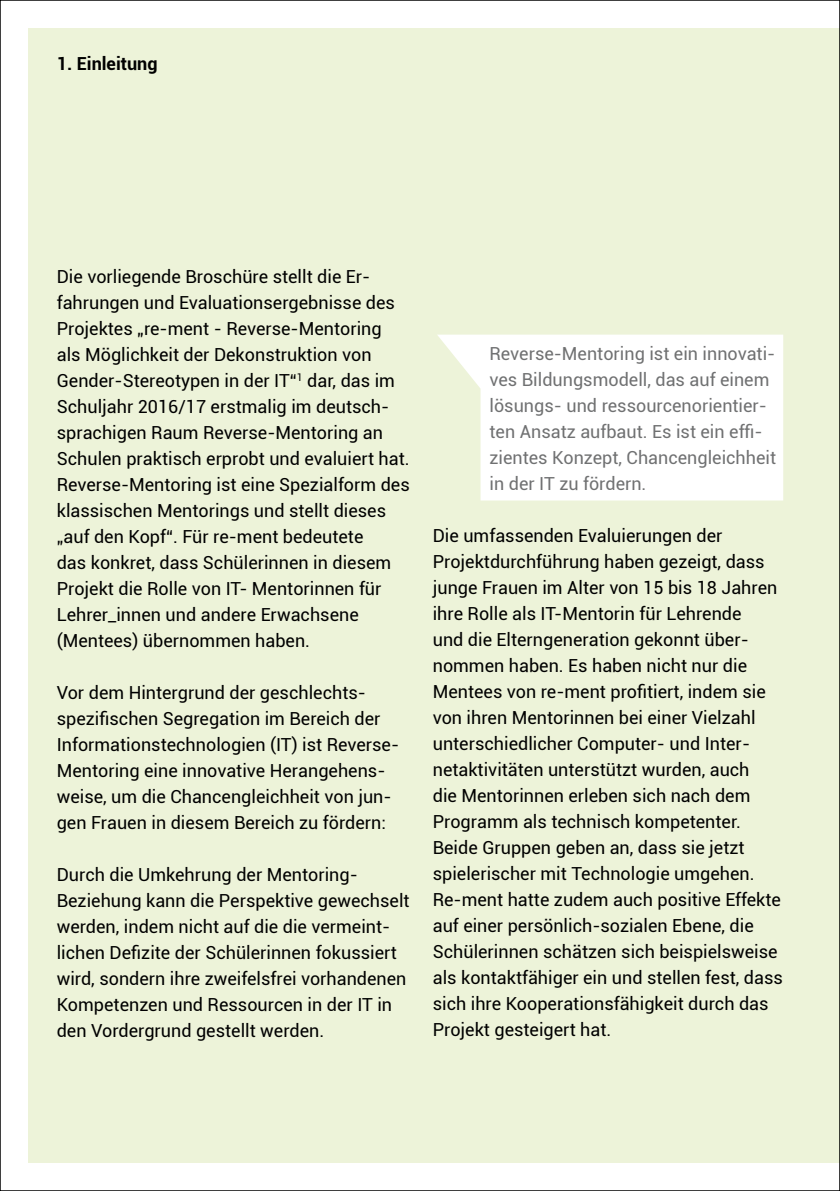
<style>
.page{position:relative;width:840px;height:1191px;background:#fff}
.page>*{position:absolute;margin:0;border:0;box-sizing:border-box;transform-origin:0 0}
.t1{font:18px/26px "Roboto";color:#000}
.t2{font:18px/26px "Roboto";color:#707172}
.t3{font:700 18px "Roboto";color:#000}
</style>
<div class="page">
<div style="left:28px;top:28px;width:811px;height:1134px;background:#edf3d9"></div>
<svg style="left:437px;top:334px;width:345px;height:166px;background:#fdfdfa"></svg>
<p class="t3" style="left:57px;top:51px;width:102px">1. Einleitung</p>
<p class="t1" style="left:57px;top:263px;width:354px">Die vorliegende Broschüre stellt die Er&shy;fahrungen und Evaluationsergebnisse des Projektes „re-ment - Reverse-Mentoring als Möglichkeit der Dekonstruktion von Gender-Stereotypen in der IT“<sup>1</sup> dar, das im Schuljahr 2016/17 erstmalig im deutsch&shy;sprachigen Raum Reverse-Mentoring an Schulen praktisch erprobt und evaluiert hat.<br>Reverse-Mentoring ist eine Spezialform des klassischen Mentorings und stellt dieses „auf den Kopf“. Für re-ment bedeutete<br>das konkret, dass Schülerinnen in diesem Projekt die Rolle von IT- Mentorinnen für Lehrer_innen und andere Erwachsene (Mentees) übernommen haben.</p>
<p class="t1" style="left:57px;top:679px;width:344px">Vor dem Hintergrund der geschlechts&shy;spezifischen Segregation im Bereich der Informationstechnologien (IT) ist Reverse-Mentoring eine innovative Herangehens&shy;weise, um die Chancengleichheit von jun&shy;gen Frauen in diesem Bereich zu fördern:</p>
<p class="t1" style="left:57px;top:861px;width:354px">Durch die Umkehrung der Mentoring-Beziehung kann die Perspektive gewechselt werden, indem nicht auf die die vermeint&shy;lichen Defizite der Schülerinnen fokussiert wird, sondern ihre zweifelsfrei vorhandenen Kompetenzen und Ressourcen in der IT in den Vordergrund gestellt werden.</p>
<p class="t2" style="left:489px;top:340px;width:288px">Reverse-Mentoring ist ein innovati&shy;ves Bildungsmodell, das auf einem lösungs- und ressourcenorientier&shy;ten Ansatz aufbaut. Es ist ein effi&shy;zientes Konzept, Chancengleichheit in der IT zu fördern.</p>
<p class="t1" style="left:432px;top:522px;width:351px">Die umfassenden Evaluierungen der Projektdurchführung haben gezeigt, dass junge Frauen im Alter von 15 bis 18 Jahren ihre Rolle als IT-Mentorin für Lehrende<br>und die Elterngeneration gekonnt über&shy;nommen haben. Es haben nicht nur die Mentees von re-ment profitiert, indem sie von ihren Mentorinnen bei einer Vielzahl unterschiedlicher Computer- und Inter&shy;netaktivitäten unterstützt wurden, auch<br>die Mentorinnen erleben sich nach dem Programm als technisch kompetenter.<br>Beide Gruppen geben an, dass sie jetzt spielerischer mit Technologie umgehen.<br>Re-ment hatte zudem auch positive Effekte auf einer persönlich-sozialen Ebene, die Schülerinnen schätzen sich beispielsweise als kontaktfähiger ein und stellen fest, dass sich ihre Kooperationsfähigkeit durch das Projekt gesteigert hat.</p>
</div>
